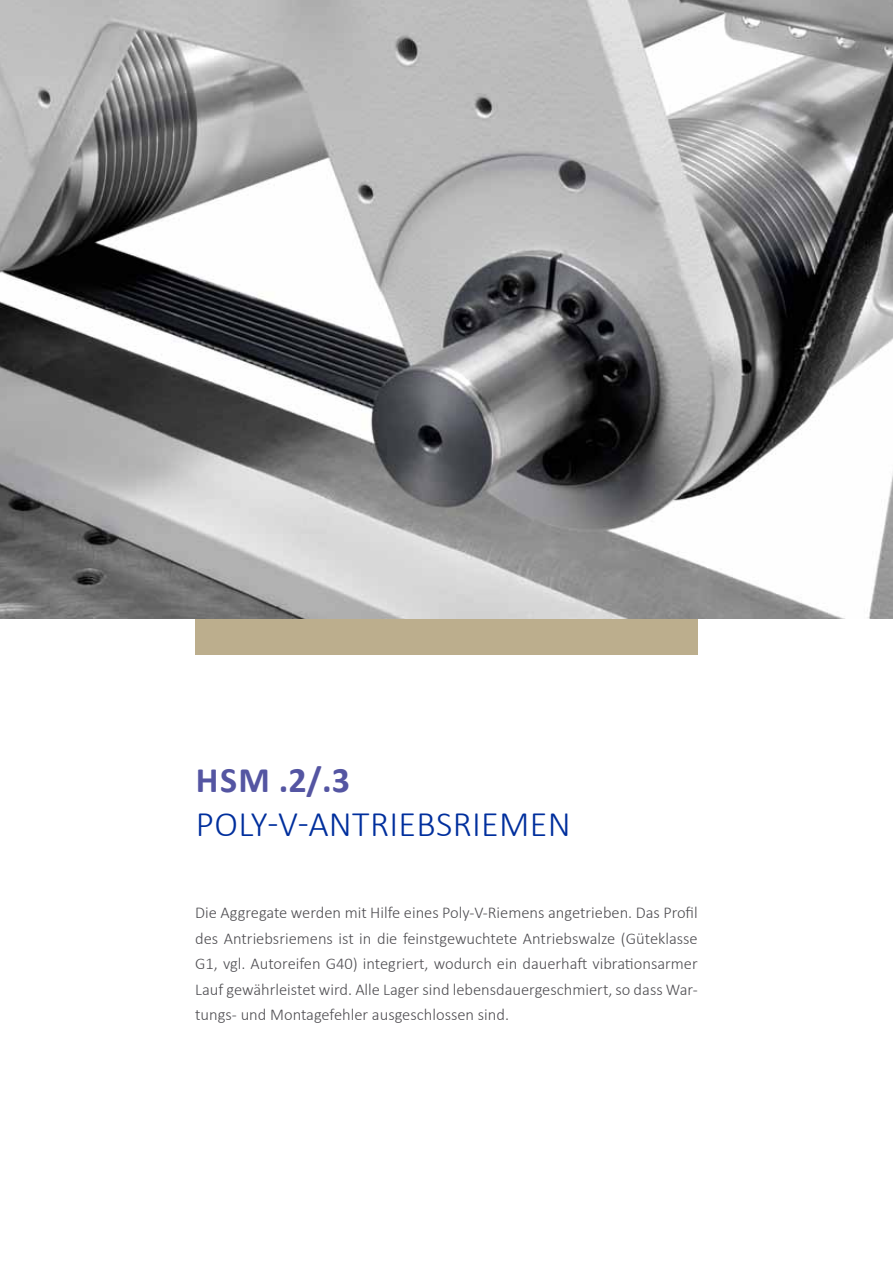
<style>
.page{position:relative;width:893px;height:1263px;background:#fff}
.page>*{position:absolute;margin:0;border:0;box-sizing:border-box;transform-origin:0 0}
.t1{font:300 36px "Calibri";letter-spacing:.01em;color:#002f9d}
.t2{font:700 36px "Calibri";color:#5455a2}
.t3{font:300 16.5px/25.5px "Calibri";color:#504f53;text-align:justify}
</style>
<div class="page">
<div style="left:195px;top:609px;width:503px;height:45px;background:#bcae8d"></div>
<img style="left:0;top:0;width:893px;height:619px">
<h1 class="t2" style="left:196px;top:757px;width:156px">HSM .2/.3</h1>
<h1 class="t1" style="left:196px;top:801px;width:221px">Poly-V-Antr iebsr</h1>
<h1 class="t1" style="left:472px;top:801px;width:31px">iemen</h1>
<p class="t3" style="left:195px;top:900px;width:504px">Die Aggregate werden mit Hilfe eines Poly-V-Riemens angetrieben. Das Profil des Antriebsriemens ist in die feinstgewuchtete Antriebswalze (Güteklasse G1, vgl. Autoreifen G40) integriert, wodurch ein dauerhaft vibrationsarmer Lauf gewährleistet wird. Alle Lager sind lebensdauergeschmiert, so dass War&shy;tungs- und Montagefehler ausgeschlossen sind.</p>
</div>
